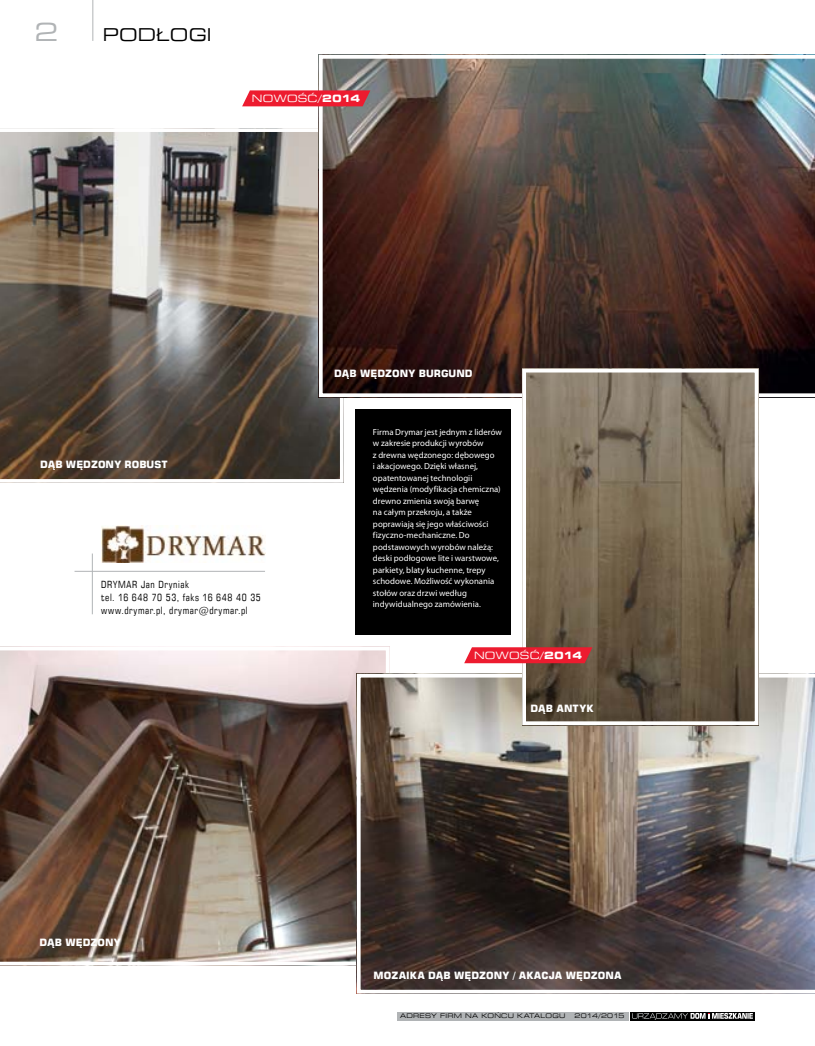
<style>
.page{position:relative;width:815px;height:1046px;background:#fff}
.page>*{position:absolute;margin:0;border:0;box-sizing:border-box;transform-origin:0 0}
.t1{font:25px "Square 721 Ex EU";color:#b1b4b6}
.t2{font:17.5px "Square 721 Ex EU";letter-spacing:.01em;color:#000}
.t3{font:700 10px "Square 721 EU";letter-spacing:.005em;color:#fff}
.t4{font:10px/13.1px "Square 721 Cn EU";letter-spacing:.06em;color:#000}
.t5{font:10px "Square 721 Ex EU";letter-spacing:.025em;color:#fff}
.t6{font:8.75px/11.5px "Myriad Pro";letter-spacing:.005em;color:#fff}
.t7{font:6.25px "Square 721 Ex EU";letter-spacing:.03em;color:#000}
.t8{font:6.25px "Square 721 Ex EU";letter-spacing:-.02em;color:#000}
.s1{font-weight:700}
</style>
<div class="page">
<div style="left:356px;top:409px;width:155px;height:226px;background:#000"></div>
<svg style="left:0;top:646px;width:390px;height:319px;background:#7c6a60"></svg>
<img style="left:357px;top:673px;width:458px;height:317px">
<img style="left:101px;top:525px;width:164px;height:37px">
<hr style="left:92px;top:553px;width:1px;height:61px;background:#b1b4b6">
<hr style="left:75px;top:571px;width:190px;height:1px;background:#b1b4b6">
<svg style="left:0;top:128px;width:344px;height:354px;background:#756b61"></svg>
<img style="left:319px;top:58px;width:496px;height:339px">
<svg style="left:242px;top:90px;width:128px;height:16px;background:#e9293b"></svg>
<img style="left:527px;top:374px;width:226px;height:346px">
<div style="left:522px;top:369px;width:236px;height:356px;border:4px solid #fff"></div>
<svg style="left:464px;top:647px;width:128px;height:16px;background:#e92638"></svg>
<div style="left:397px;top:1011px;width:172px;height:9px;background:#b1b4b6"></div>
<div style="left:630px;top:1011px;width:125px;height:9px;background:#000"></div>
<svg style="left:632px;top:1012px;width:121px;height:7px"></svg>
<div style="left:570px;top:1011px;width:59px;height:9px;background:#b1b4b6"></div>
<hr style="left:93px;top:0;width:1px;height:41px;background:#b1b4b6">
<h1 class="t1" style="left:34px;top:17px;width:25px">2</h1>
<h2 class="t2" style="left:103px;top:24px;width:111px">PODŁOGI</h2>
<p class="t5" style="left:252px;top:93px;width:110px">NOWOŚĆ/<span class="s1">2014</span></p>
<p class="t3" style="left:334px;top:366px;width:60px">DĄB WĘDZONY</p>
<p class="t3" style="left:419px;top:366px;width:55px">BURGUND</p>
<p class="t3" style="left:40px;top:458px;width:60px">DĄB WĘDZONY</p>
<p class="t3" style="left:125px;top:458px;width:45px">ROBUST</p>
<p class="t4" style="left:101px;top:577px;width:161px">DRYMAR Jan Dryniak<br>tel. 16 648 70 53, faks 16 648 40 35 www.drymar.pl, drymar@drymar.pl</p>
<p class="t3" style="left:40px;top:935px;width:83px">DĄB WĘDZONY</p>
<p class="t6" style="left:373px;top:426px;width:130px">Firma Drymar jest jednym z liderów w zakresie produkcji wyrobów<br>z drewna wędzonego: dębowego<br>i akacjowego. Dzięki własnej, opatentowanej technologii wędzenia (modyfikacja chemiczna) drewno zmienia swoją barwę<br>na całym przekroju, a także poprawiają się jego właściwości fizyczno-mechaniczne. Do podstawowych wyrobów należą: deski podłogowe lite i warstwowe, parkiety, blaty kuchenne, trepy schodowe. Możliwość wykonania stołów oraz drzwi według indywidualnego zamówienia.</p>
<p class="t5" style="left:474px;top:649px;width:110px">NOWOŚĆ/<span class="s1">2014</span></p>
<p class="t3" style="left:530px;top:702px;width:57px">DĄB ANTYK</p>
<p class="t3" style="left:374px;top:968px;width:249px">MOZAIKA DĄB WĘDZONY / AKACJA WĘDZONA</p>
<p class="t7" style="left:400px;top:1012px;width:167px">ADRESY FIRM NA KOŃCU KATALOGU</p>
<p class="t8" style="left:575px;top:1012px;width:51px">2014/2015</p>
</div>
